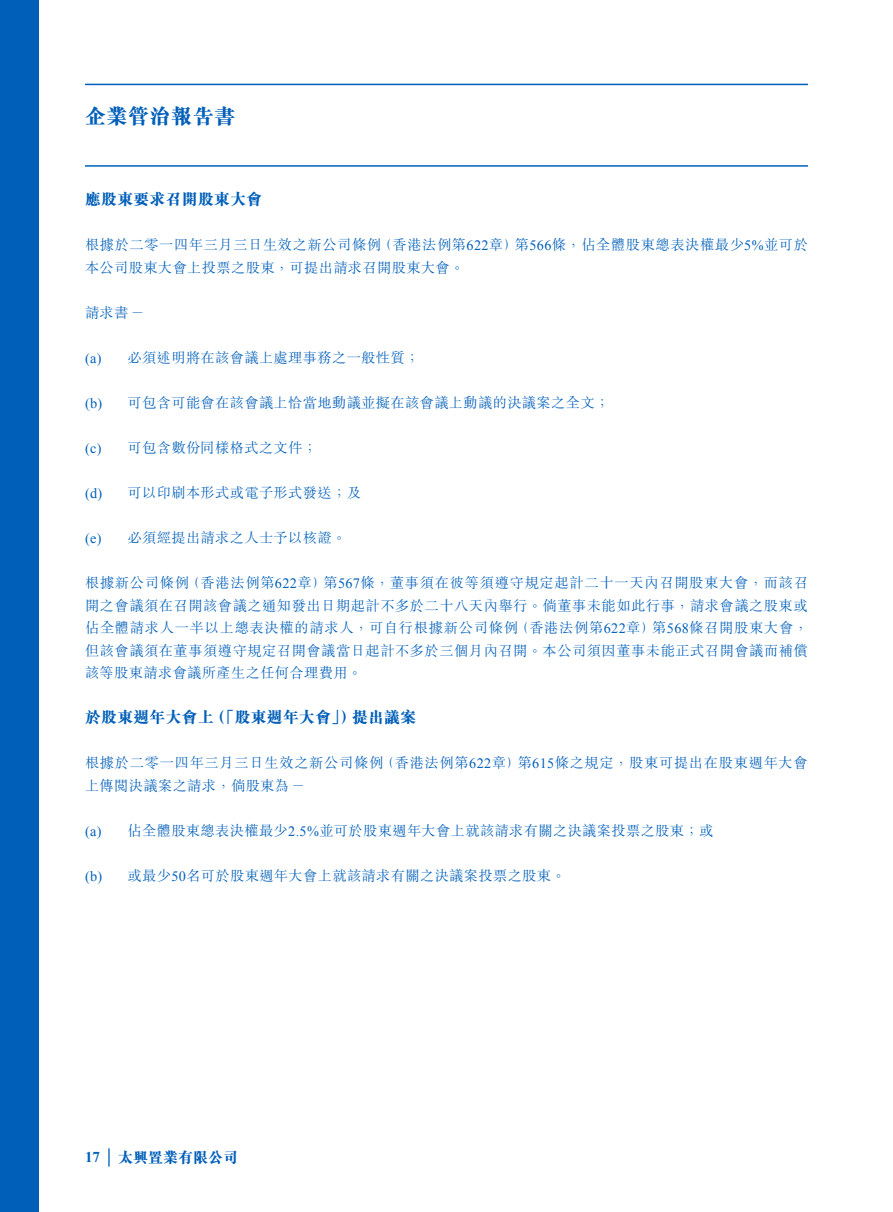
<style>
.page{position:relative;width:893px;height:1212px;background:#fff}
.page>*{position:absolute;margin:0;border:0;box-sizing:border-box;transform-origin:0 0}
.t1{font:800 21px "M Sung HK";letter-spacing:.025em;color:#005fb9}
.t2{font:800 15.75px "M Sung HK";letter-spacing:.025em;color:#005fb9}
.t3{font:800 15px "M Sung HK";color:#005fb9}
.t4{font:300 14.25px/22.5px "M Sung HK";letter-spacing:.035em;color:#005fb9}
.t5{font:14.25px "Times New Roman";color:#005fb9}
.s1{font-family:"Times New Roman";font-weight:400}
.s2{font-family:"Times New Roman";font-weight:700}
</style>
<div class="page">
<hr style="left:85px;top:165px;width:723px;height:2px;background:#005fb9">
<hr style="left:85px;top:84px;width:723px;height:1px;background:#005fb9">
<div style="left:0;top:0;width:38px;height:1212px;background:#005fb9"></div>
<h1 class="t1" style="left:85px;top:101px;width:152px">企業管治報告書</h1>
<p class="t2" style="left:85px;top:189px;width:179px">應股東要求召開股東大會</p>
<p class="t4" style="left:515px;top:233px;width:295px">第<span class="s1">566</span>條，佔全體股東總表決權最少<span class="s1">5%</span>並可於</p>
<p class="t4" style="left:85px;top:233px;width:381px">根據於二零一四年三月三日生效之新公司條例<br>本公司股東大會上投票之股東，可提出請求召開股東大會。</p>
<p class="t4" style="left:85px;top:301px;width:61px">請求書－</p>
<p class="t4" style="left:128px;top:346px;width:293px">必須述明將在該會議上處理事務之一般性質;</p>
<p class="t4" style="left:378px;top:233px;width:141px">（香港法例第<span class="s1">622</span>章）</p>
<p class="t5" style="left:85px;top:349px;width:18px">a( )</p>
<p class="t5" style="left:85px;top:394px;width:19px">b( )</p>
<p class="t4" style="left:128px;top:391px;width:483px">可包含可能會在該會議上恰當地動議並擬在該會議上動議的決議案之全文;</p>
<p class="t5" style="left:85px;top:439px;width:18px">c( )</p>
<p class="t4" style="left:128px;top:436px;width:191px">可包含數份同樣格式之文件;</p>
<p class="t5" style="left:85px;top:484px;width:19px">d( )</p>
<p class="t4" style="left:128px;top:481px;width:235px">可以印刷本形式或電子形式發送；及</p>
<p class="t5" style="left:85px;top:529px;width:18px">e( )</p>
<p class="t4" style="left:128px;top:526px;width:220px">必須經提出請求之人士予以核證。</p>
<p class="t4" style="left:85px;top:571px;width:106px">根據新公司條例</p>
<p class="t4" style="left:85px;top:593px;width:724px">開之會議須在召開該會議之通知發出日期起計不多於二十八天內舉行。倘董事未能如此行事，請求會議之股東或</p>
<p class="t4" style="left:652px;top:616px;width:157px">第<span class="s1">568</span>條召開股東大會，</p>
<p class="t4" style="left:323px;top:571px;width:486px">第<span class="s1">567</span>條，董事須在彼等須遵守規定起計二十一天內召開股東大會，而該召</p>
<p class="t4" style="left:186px;top:571px;width:142px">（香港法例第<span class="s1">622</span>章）</p>
<p class="t4" style="left:85px;top:616px;width:724px">佔全體請求人一半以上總表決權的請求人，可自行根據新公司條例<br>但該會議須在董事須遵守規定召開會議當日起計不多於三個月內召開。本公司須因董事未能正式召開會議而補償該等股東請求會議所產生之任何合理費用。</p>
<p class="t2" style="left:352px;top:706px;width:66px">提出議案</p>
<p class="t4" style="left:515px;top:616px;width:142px">（香港法例第<span class="s1">622</span>章）</p>
<p class="t2" style="left:85px;top:706px;width:130px">於股東週年大會上</p>
<p class="t2" style="left:210px;top:706px;width:147px">（「股東週年大會」）</p>
<p class="t4" style="left:85px;top:751px;width:300px">根據於二零一四年三月三日生效之新公司條例上傳閱決議案之請求，倘股東為－</p>
<p class="t4" style="left:128px;top:818px;width:587px">佔全體股東總表決權最少<span class="s1">2.5%</span>並可於股東週年大會上就該請求有關之決議案投票之股東；或</p>
<p class="t4" style="left:518px;top:751px;width:292px">第<span class="s1">615</span>條之規定，股東可提出在股東週年大會</p>
<p class="t4" style="left:380px;top:751px;width:142px">（香港法例第<span class="s1">622</span>章）</p>
<p class="t5" style="left:85px;top:821px;width:18px">a( )</p>
<p class="t5" style="left:85px;top:866px;width:19px">b( )</p>
<p class="t4" style="left:128px;top:863px;width:440px">或最少<span class="s1">50</span>名可於股東週年大會上就該請求有關之決議案投票之股東。</p>
<p class="t3" style="left:85px;top:1147px;width:155px"><span class="s2">17 │</span> 太興置業有限公司</p>
</div>
